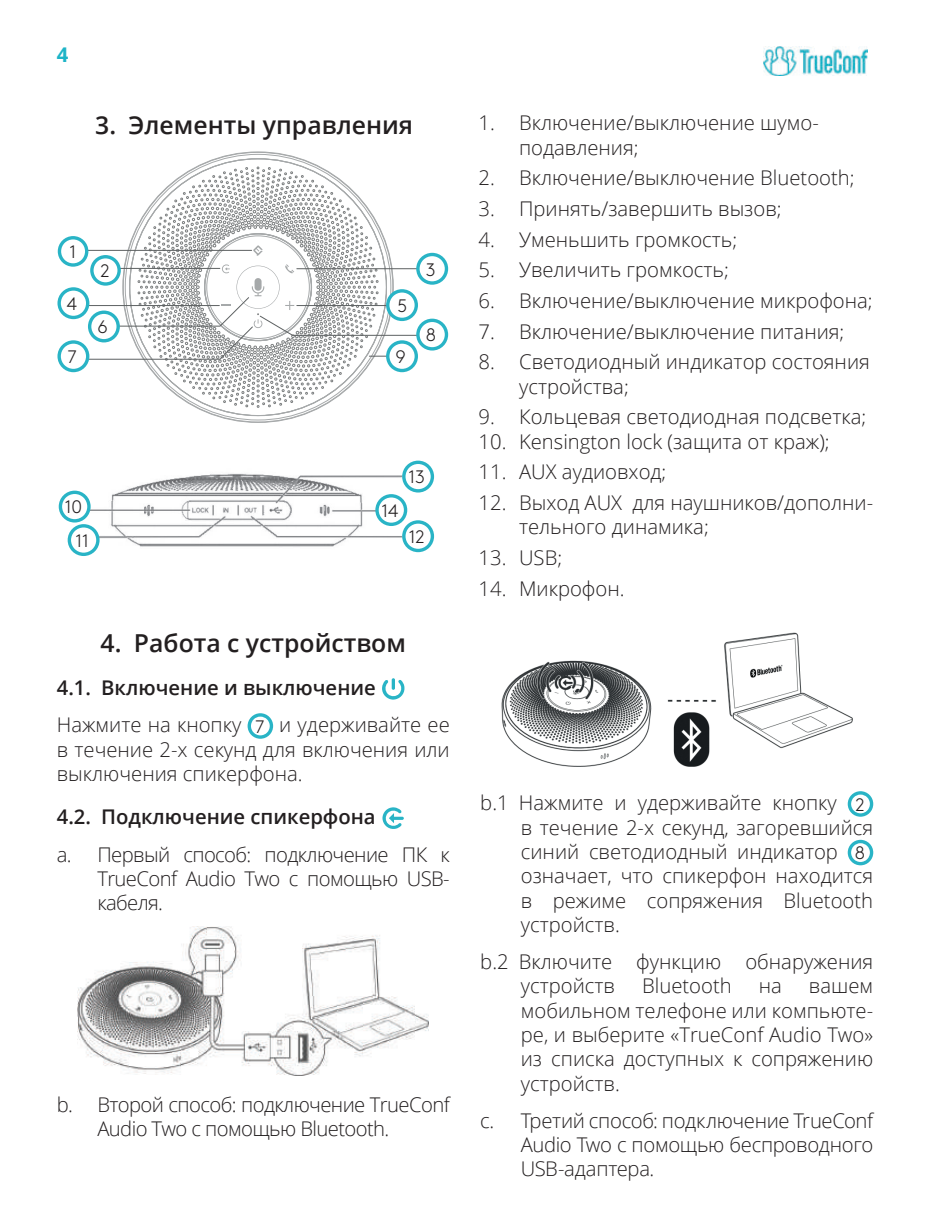
<style>
.page{position:relative;width:932px;height:1225px;background:#fff}
.page>*{position:absolute;margin:0;border:0;box-sizing:border-box;transform-origin:0 0}
.t1{font:600 24.75px "Open Sans";color:#231f20}
.t2{font:300 20.25px/24.3px "Open Sans";color:#231f20}
.t3{font:300 20.25px/24.3px "Open Sans";letter-spacing:-.03em;color:#231f20}
.t4{font:600 20.25px "Open Sans";color:#231f20}
.t5{font:700 20.25px "Open Sans";color:#1db4c7}
.t6{font:300 18px/33.5px "Brown";color:#231f20}
.s1{font-weight:600}
.s2{font-family:"Brown";font-size:18px}
</style>
<div class="page">
<img style="left:763px;top:47px;width:104px;height:29px">
<svg style="left:382px;top:679px;width:23px;height:20px"></svg>
<svg style="left:247px;top:713px;width:26px;height:25px"></svg>
<svg style="left:382px;top:807px;width:22px;height:22px"></svg>
<img style="left:78px;top:927px;width:350px;height:148px">
<img style="left:501px;top:633px;width:351px;height:134px">
<svg style="left:847px;top:791px;width:26px;height:25px"></svg>
<svg style="left:847px;top:840px;width:26px;height:25px"></svg>
<img style="left:58px;top:473px;width:377px;height:80px">
<svg style="left:375px;top:460px;width:59px;height:92px"></svg>
<svg style="left:57px;top:166px;width:391px;height:242px"></svg>
<svg style="left:59px;top:490px;width:40px;height:66px"></svg>
<p class="t5" style="left:57px;top:40px;width:13px">4</p>
<p class="t1" style="left:95px;top:108px;width:319px">3. Элементы управления</p>
<p class="t6" style="left:69px;top:234px;width:8px">1</p>
<p class="t6" style="left:67px;top:286px;width:12px">4</p>
<p class="t6" style="left:101px;top:253px;width:11px">2</p>
<p class="t6" style="left:426px;top:251px;width:11px">3</p>
<p class="t6" style="left:397px;top:288px;width:11px">5</p>
<p class="t6" style="left:97px;top:309px;width:12px">6</p>
<p class="t6" style="left:425px;top:317px;width:12px">8</p>
<p class="t6" style="left:67px;top:339px;width:11px">7</p>
<p class="t6" style="left:395px;top:339px;width:12px">9</p>
<p class="t6" style="left:75px;top:489px;width:15px;text-indent:-11px">10<br>11</p>
<p class="t6" style="left:381px;top:492px;width:19px">14</p>
<p class="t6" style="left:408px;top:459px;width:18px">13</p>
<p class="t6" style="left:408px;top:519px;width:18px">12</p>
<p class="t1" style="left:101px;top:626px;width:307px">4. Работа с устройством</p>
<p class="t2" style="left:57px;top:669px;width:394px;line-height:37.1px"><span class="s1">4.1. Включение и выключение<br></span>Нажмите на кнопку <span class="s2">7</span> и удерживайте ее</p>
<p class="t2" style="left:57px;top:736px;width:394px">в течение 2-х секунд для включения или выключения спикерфона.</p>
<p class="t4" style="left:57px;top:803px;width:320px">4.2. Подключение спикерфона</p>
<p class="t2" style="left:97px;top:841px;width:354px;text-align:justify;text-indent:-41px">a. Первый способ: подключение ПК к TrueConf Audio Two с помощью USB&shy;кабеля.</p>
<p class="t3" style="left:97px;top:1092px;width:354px;text-indent:-41px">b. Второй способ: подключение TrueConf<br>Audio Two с помощью Bluetooth.</p>
<p class="t2" style="left:519px;top:110px;width:301px;text-indent:-40px">1. Включение/выключение шумо&shy;подавления;</p>
<p class="t2" style="left:478px;top:165px;width:377px">2. Включение/выключение Bluetooth;</p>
<p class="t2" style="left:478px;top:196px;width:304px">3. Принять/завершить вызов;</p>
<p class="t2" style="left:478px;top:227px;width:260px">4. Уменьшить громкость;</p>
<p class="t2" style="left:478px;top:257px;width:252px">5. Увеличить громкость;</p>
<p class="t2" style="left:478px;top:288px;width:395px">6. Включение/выключение микрофона;</p>
<p class="t2" style="left:478px;top:319px;width:367px">7. Включение/выключение питания;</p>
<p class="t2" style="left:519px;top:349px;width:352px;text-indent:-40px">8. Светодиодный индикатор состояния устройства;</p>
<p class="t2" style="left:478px;top:404px;width:389px">9. Кольцевая светодиодная подсветка;</p>
<p class="t2" style="left:478px;top:429px;width:352px">10. Kensington lock (защита от краж);</p>
<p class="t2" style="left:478px;top:459px;width:189px">11. AUX аудиовход;</p>
<p class="t2" style="left:519px;top:490px;width:355px;text-indent:-40px">12. Выход AUX для наушников/дополни&shy;тельного динамика;</p>
<p class="t2" style="left:478px;top:545px;width:85px">13. USB;</p>
<p class="t2" style="left:478px;top:576px;width:147px">14. Микрофон.</p>
<p class="t2" style="left:520px;top:790px;width:354px;text-indent:-40px">b.1 Нажмите и удерживайте кнопку <span class="s2">2 </span>в течение 2-х секунд, загоревшийся синий светодиодный индикатор <span class="s2">8 </span>означает, что спикерфон находится в режиме сопряжения Bluetooth устройств.</p>
<p class="t2" style="left:520px;top:949px;width:354px;text-indent:-40px">b.2 Включите функцию обнаружения устройств</p>
<p class="t2" style="left:642px;top:973px;width:91px">Bluetooth</p>
<p class="t2" style="left:758px;top:973px;width:25px">на</p>
<p class="t2" style="left:520px;top:973px;width:354px;text-align:justify;text-indent:288px">вашем мобильном телефоне или компьюте&shy;ре, и выберите «TrueConf Audio Two» из списка доступных к сопряжению устройств.</p>
<p class="t2" style="left:520px;top:1107px;width:354px;text-align:justify;text-indent:-40px">c. Третий способ: подключение TrueConf Audio Two с помощью беспроводного USB-адаптера.</p>
</div>
